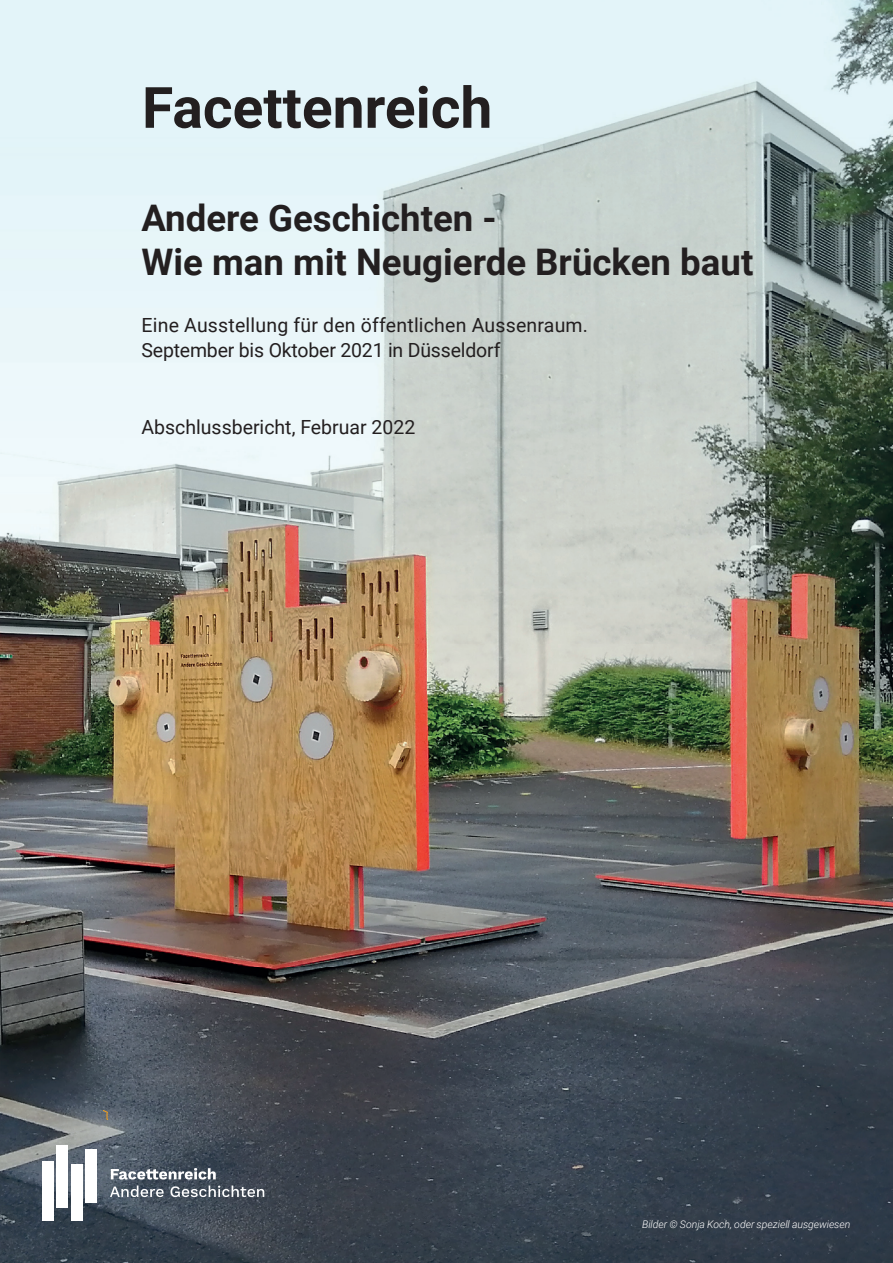
<style>
.page{position:relative;width:893px;height:1263px;background:#fff}
.page>*{position:absolute;margin:0;border:0;box-sizing:border-box;transform-origin:0 0}
.t1{font:700 57px "Roboto";color:#231f20}
.t2{font:700 36.6px/44px "Roboto";color:#231f20}
.t3{font:19.5px/25.5px "Roboto";color:#231f20}
.t4{font:italic 300 10.5px "Roboto";letter-spacing:-.005em;color:#fff}
</style>
<div class="page">
<img style="left:0;top:0;width:893px;height:1263px">
<svg style="left:102px;top:1109px;width:7px;height:12px"></svg>
<div style="left:43px;top:1161px;width:11px;height:59px;background:#fff"></div>
<div style="left:71px;top:1164px;width:11px;height:56px;background:#fff"></div>
<div style="left:57px;top:1145px;width:11px;height:63px;background:#fff"></div>
<div style="left:85px;top:1149px;width:12px;height:54px;background:#fff"></div>
<svg style="left:111px;top:1168px;width:105px;height:11px"></svg>
<svg style="left:110px;top:1185px;width:54px;height:12px"></svg>
<svg style="left:170px;top:1185px;width:94px;height:12px"></svg>
<h1 class="t1" style="left:142px;top:68px;width:352px">Facettenreich</h1>
<h2 class="t2" style="left:141px;top:194px;width:613px">Andere Geschichten -<br>Wie man mit Neugierde Brücken baut</h2>
<p class="t3" style="left:141px;top:311px;width:448px">Eine Ausstellung für den öffentlichen Aussenraum.<br>September bis Oktober 2021 in Düsseldorf</p>
<p class="t3" style="left:141px;top:413px;width:275px">Abschlussbericht, Februar 2022</p>
<p class="t4" style="left:642px;top:1217px;width:210px">Bilder © Sonja Koch, oder speziell ausgewiesen</p>
</div>
